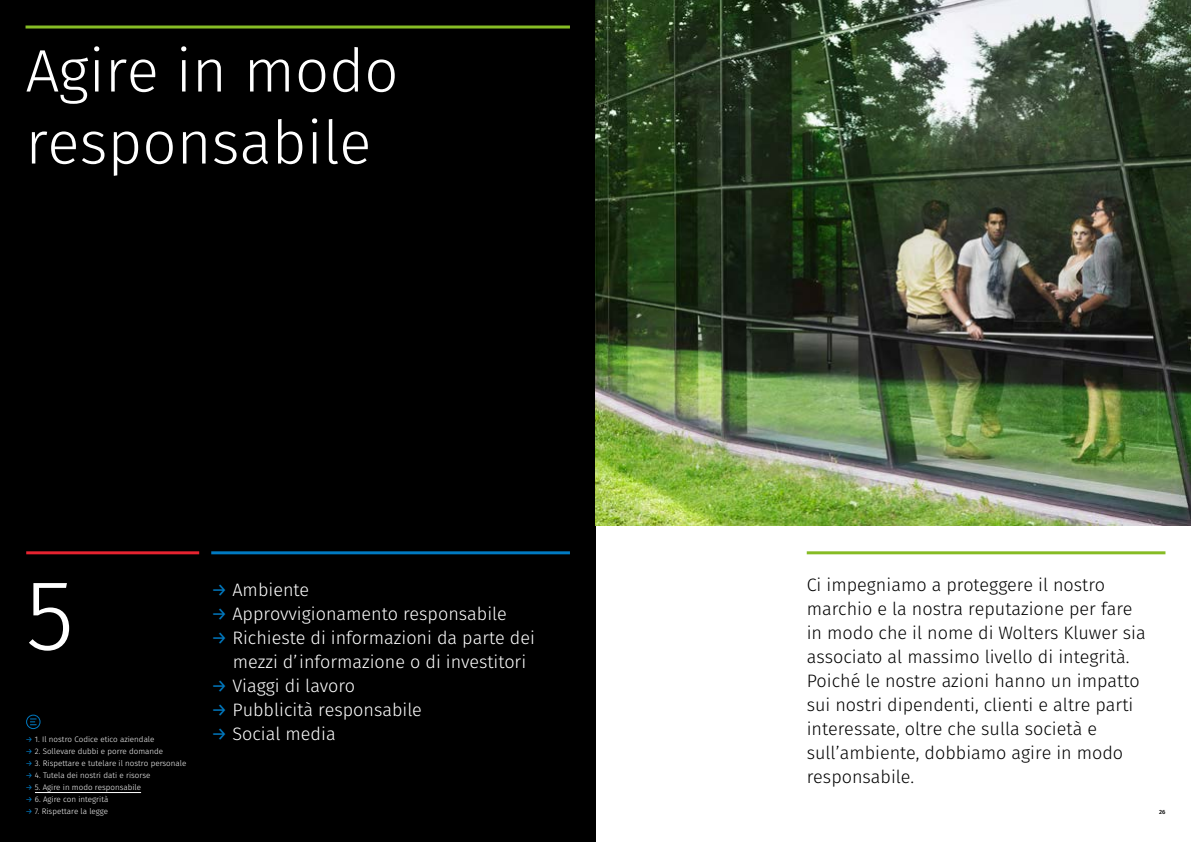
<style>
.page{position:relative;width:1191px;height:842px;background:#fff}
.page>*{position:absolute;margin:0;border:0;box-sizing:border-box;transform-origin:0 0}
.t1{font:300 100px "Fira Sans";color:#fff}
.t2{font:300 60px/72px "Fira Sans";color:#fff}
.t3{font:300 18px/24px "Fira Sans";color:#000}
.t4{font:300 18px/24px "Fira Sans";color:#fff}
.t5{font:300 8px "Fira Sans";color:#fff}
.t6{font:500 6px "Fira Sans";color:#000}
.s1{font-weight:400;color:#007ac2}
</style>
<div class="page">
<div style="left:0;top:0;width:595px;height:842px;background:#000"></div>
<hr style="left:26px;top:26px;width:544px;height:3px;background:#86bc25">
<hr style="left:26px;top:551px;width:173px;height:3px;background:#e62330">
<hr style="left:211px;top:551px;width:359px;height:3px;background:#007ac2">
<img style="left:595px;top:0;width:596px;height:525px">
<hr style="left:806px;top:551px;width:359px;height:3px;background:#86bc25">
<div style="left:26px;top:715px;width:14px;height:14px;border:1px solid #007ac2;border-radius:50%"></div>
<svg style="left:30px;top:719px;width:7px;height:6px"></svg>
<hr style="left:35px;top:792px;width:106px;height:1px;background:#fff">
<h2 class="t2" style="left:26px;top:34px;width:374px">Agire in modo responsabile</h2>
<p class="t3" style="left:806px;top:572px;width:340px">Ci impegniamo a proteggere il nostro marchio e la nostra reputazione per fare in modo che il nome di Wolters Kluwer sia associato al massimo livello di integrità.<br>Poiché le nostre azioni hanno un impatto sui nostri dipendenti, clienti e altre parti interessate, oltre che sulla società e sull’ambiente, dobbiamo agire in modo responsabile.</p>
<h1 class="t1" style="left:26px;top:544px;width:50px">5</h1>
<p class="t4" style="left:211px;top:577px;width:99px"><span class="s1">→</span> Ambiente</p>
<p class="t4" style="left:211px;top:601px;width:297px"><span class="s1">→</span> Approvvigionamento responsabile</p>
<p class="t4" style="left:233px;top:625px;width:304px;text-indent:-22px"><span class="s1">→</span> Richieste di informazioni da parte dei mezzi d’informazione o di investitori</p>
<p class="t4" style="left:211px;top:673px;width:145px"><span class="s1">→</span> Viaggi di lavoro</p>
<p class="t4" style="left:211px;top:697px;width:212px"><span class="s1">→</span> Pubblicità responsabile</p>
<p class="t4" style="left:211px;top:721px;width:126px"><span class="s1">→</span> Social media</p>
<p class="t5" style="left:26px;top:733px;width:130px"><span class="s1">→</span> 1. Il nostro Codice etico aziendale</p>
<p class="t5" style="left:26px;top:745px;width:139px"><span class="s1">→</span> 2. Sollevare dubbi e porre domande</p>
<p class="t5" style="left:26px;top:757px;width:162px"><span class="s1">→</span> 3. Rispettare e tutelare il nostro personale</p>
<p class="t5" style="left:26px;top:769px;width:126px"><span class="s1">→</span> 4. Tutela dei nostri dati e risorse</p>
<p class="t5" style="left:26px;top:781px;width:117px"><span class="s1">→</span> 5. Agire in modo responsabile</p>
<p class="t5" style="left:26px;top:793px;width:84px"><span class="s1">→</span> 6. Agire con integrità</p>
<p class="t5" style="left:26px;top:805px;width:84px"><span class="s1">→</span> 7. Rispettare la legge</p>
<p class="t6" style="left:1159px;top:807px;width:8px">26</p>
</div>
